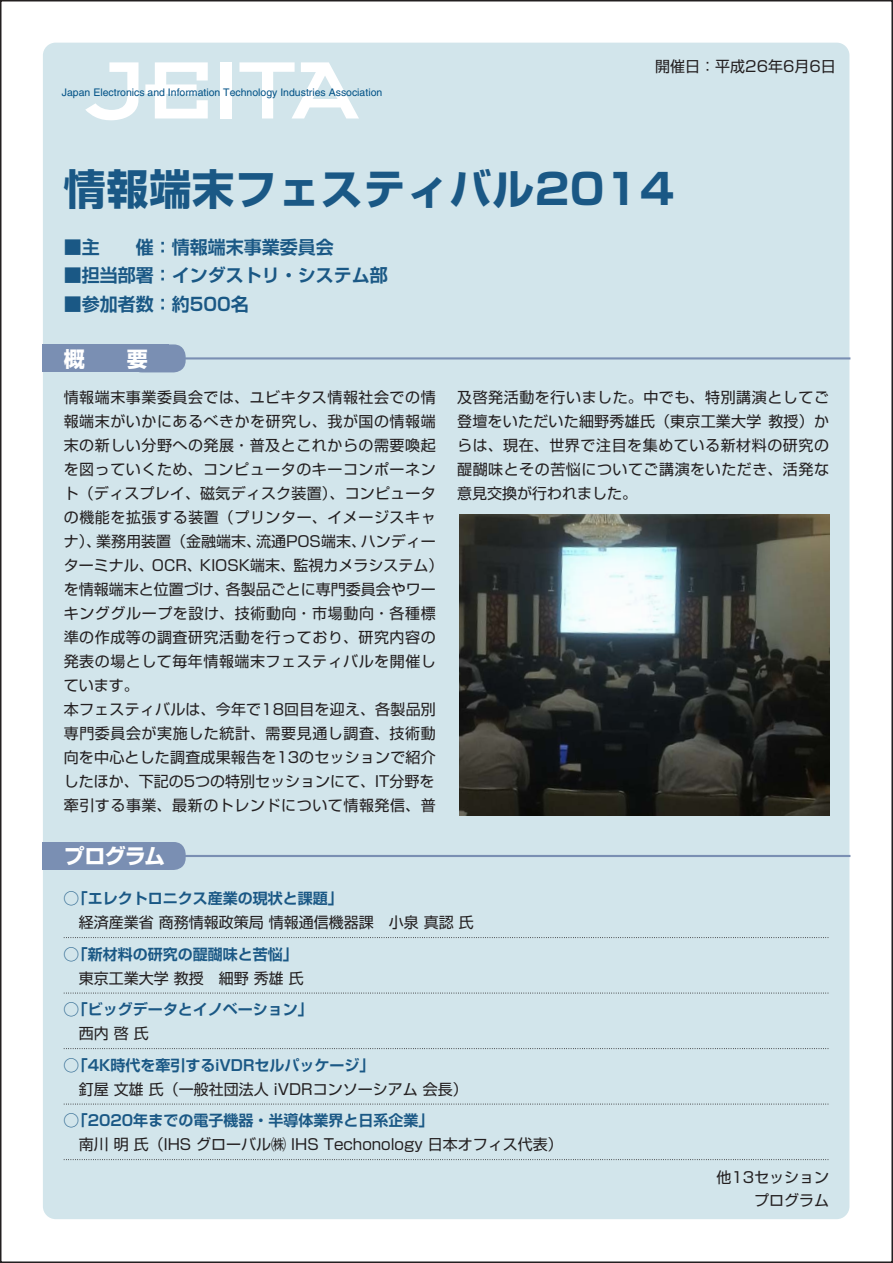
<style>
.page{position:relative;width:893px;height:1263px;background:#fff}
.page>*{position:absolute;margin:0;border:0;box-sizing:border-box;transform-origin:0 0}
.t1{font:700 42px "Shin Go Pro";letter-spacing:.02em;color:#1a5885}
.t2{font:700 21px "Shin Go Pro";letter-spacing:-.035em;color:#fff}
.t3{font:700 18px "Shin Go Pro De";color:#1a5885}
.P_名前_後ケイ{font:15px/24px "Shin Go Pro";letter-spacing:.015em;color:#231f20;text-align:justify}
.P_名前_後ケイ-2{font:15px/24px "Shin Go Pro";letter-spacing:.035em;color:#231f20;text-align:right}
.P_タイトル{font:700 15px "Shin Go Pro De";color:#1a5885}
.P_名前_後ケイ-3{font:15px/24px "Shin Go Pro";letter-spacing:.04em;color:#231f20;text-align:right}
.t4{font:10.5px "Helvetica";color:#005186}
</style>
<div class="page">
<div style="left:43px;top:43px;width:806px;height:1176px;background:#d2e5eb;border-radius:13px"></div>
<svg style="left:85px;top:62px;width:54px;height:59px"></svg>
<div style="left:220px;top:62px;width:12px;height:56px;background:#fff"></div>
<svg style="left:145px;top:62px;width:63px;height:56px"></svg>
<svg style="left:239px;top:62px;width:120px;height:56px"></svg>
<hr style="left:128px;top:357px;width:722px;height:2px;background:#7a8fb3">
<div style="left:130px;top:344px;width:56px;height:28px;background:#7a8fb3;border-radius:12px"></div>
<div style="left:43px;top:344px;width:126px;height:28px;background:#7a8fb3"></div>
<img style="left:459px;top:514px;width:370px;height:301px">
<hr style="left:128px;top:855px;width:722px;height:2px;background:#7a8fb3">
<svg style="left:64px;top:937px;width:765px;height:1px"></svg>
<svg style="left:64px;top:993px;width:765px;height:1px"></svg>
<svg style="left:64px;top:1048px;width:765px;height:1px"></svg>
<svg style="left:64px;top:1104px;width:765px;height:1px"></svg>
<svg style="left:64px;top:1159px;width:765px;height:1px"></svg>
<div style="left:130px;top:842px;width:56px;height:28px;background:#7a8fb3;border-radius:12px"></div>
<div style="left:43px;top:842px;width:126px;height:28px;background:#7a8fb3"></div>
<p class="t4" style="left:62px;top:86px;width:322px">Japan Electronics and Information Technology Industries Association</p>
<p class="P_名前_後ケイ" style="left:655px;top:53px;width:182px">開催日：平成26年6月6日</p>
<p class="t1" style="left:64px;top:156px;width:612px">情報端末フェスティバル2014</p>
<p class="t3" style="left:64px;top:232px;width:271px">■主　　催：情報端末事業委員会</p>
<p class="t3" style="left:64px;top:261px;width:326px">■担当部署：インダストリ・システム部</p>
<p class="t3" style="left:64px;top:289px;width:186px">■参加者数：約500名</p>
<p class="t2" style="left:64px;top:342px;width:85px">概　　要</p>
<p class="P_名前_後ケイ-2" style="left:64px;top:383px;width:374px">情報端末事業委員会では、ユビキタス情報社会での情報端末がいかにあるべきかを研究し、我が国の情報端末の新しい分野への発展・普及とこれからの需要喚起を図っていくため、コンピュータのキーコンポーネント（ディスプレイ、磁気ディスク装置）、コンピュータの機能を拡張する装置（プリンター、イメージスキャハンディー</p>
<p class="P_名前_後ケイ-3" style="left:457px;top:383px;width:373px">及啓発活動を行いました。中でも、特別講演としてご教授）か</p>
<p class="P_名前_後ケイ-2" style="left:457px;top:407px;width:373px;text-align:left">登壇をいただいた細野秀雄氏（東京工業大学<br>らは、現在、世界で注目を集めている新材料の研究の醍醐味とその苦悩についてご講演をいただき、活発な意見交換が行われました。</p>
<p class="P_名前_後ケイ" style="left:64px;top:527px;width:39px">ナ）、</p>
<p class="P_名前_後ケイ" style="left:64px;top:551px;width:381px">ターミナル、OCR、KIOSK端末、監視カメラシステム(</p>
<p class="P_名前_後ケイ" style="left:226px;top:575px;width:211px">各製品ごとに専門委員会やワー</p>
<p class="P_名前_後ケイ" style="left:96px;top:527px;width:166px">業務用装置（金融端末、</p>
<p class="P_名前_後ケイ" style="left:256px;top:527px;width:111px">流通POS端末、</p>
<p class="P_名前_後ケイ" style="left:64px;top:575px;width:166px">を情報端末と位置づけ、</p>
<p class="P_名前_後ケイ" style="left:64px;top:599px;width:374px">キンググループを設け、技術動向・市場動向・各種標準の作成等の調査研究活動を行っており、研究内容の発表の場として毎年情報端末フェスティバルを開催しています。</p>
<p class="P_名前_後ケイ" style="left:64px;top:695px;width:374px">本フェスティバルは、今年で18回目を迎え、各製品別専門委員会が実施した統計、需要見通し調査、技術動向を中心とした調査成果報告を13のセッションで紹介したほか、下記の5つの特別セッションにて、IT分野を</p>
<p class="P_名前_後ケイ-3" style="left:64px;top:791px;width:373px">牽引する事業、最新のトレンドについて情報発信、普</p>
<p class="t2" style="left:64px;top:840px;width:103px">プログラム</p>
<p class="P_タイトル" style="left:64px;top:886px;width:280px">◯「エレクトロニクス産業の現状と課題「</p>
<p class="P_名前_後ケイ" style="left:79px;top:908px;width:396px">経済産業省商務情報政策局情報通信機器課　小泉真認氏</p>
<p class="P_タイトル" style="left:64px;top:941px;width:235px">◯「新材料の研究の醍醐味と苦悩「</p>
<p class="P_名前_後ケイ" style="left:64px;top:964px;width:241px">　東京工業大学教授　細野秀雄氏</p>
<p class="P_タイトル" style="left:64px;top:997px;width:250px">◯「ビッグデータとイノベーション「</p>
<p class="P_名前_後ケイ" style="left:79px;top:1019px;width:71px">西内啓氏</p>
<p class="P_タイトル" style="left:64px;top:1052px;width:312px">◯「4K時代を牽引するiVDRセルパッケージ「</p>
<p class="P_名前_後ケイ" style="left:79px;top:1075px;width:390px">釘屋文雄氏（一般社団法人 iVDRコンソーシアム会長(</p>
<p class="P_タイトル" style="left:64px;top:1108px;width:371px">◯「2020年までの電子機器・半導体業界と日系企業「</p>
<p class="P_名前_後ケイ" style="left:79px;top:1130px;width:485px">南川明氏（IHS グローバル㈱ IHS Techonology 日本オフィス代表(</p>
<p class="P_名前_後ケイ" style="left:716px;top:1163px;width:114px">他13セッション</p>
<p class="P_名前_後ケイ" style="left:754px;top:1186px;width:76px">プログラム</p>
</div>
